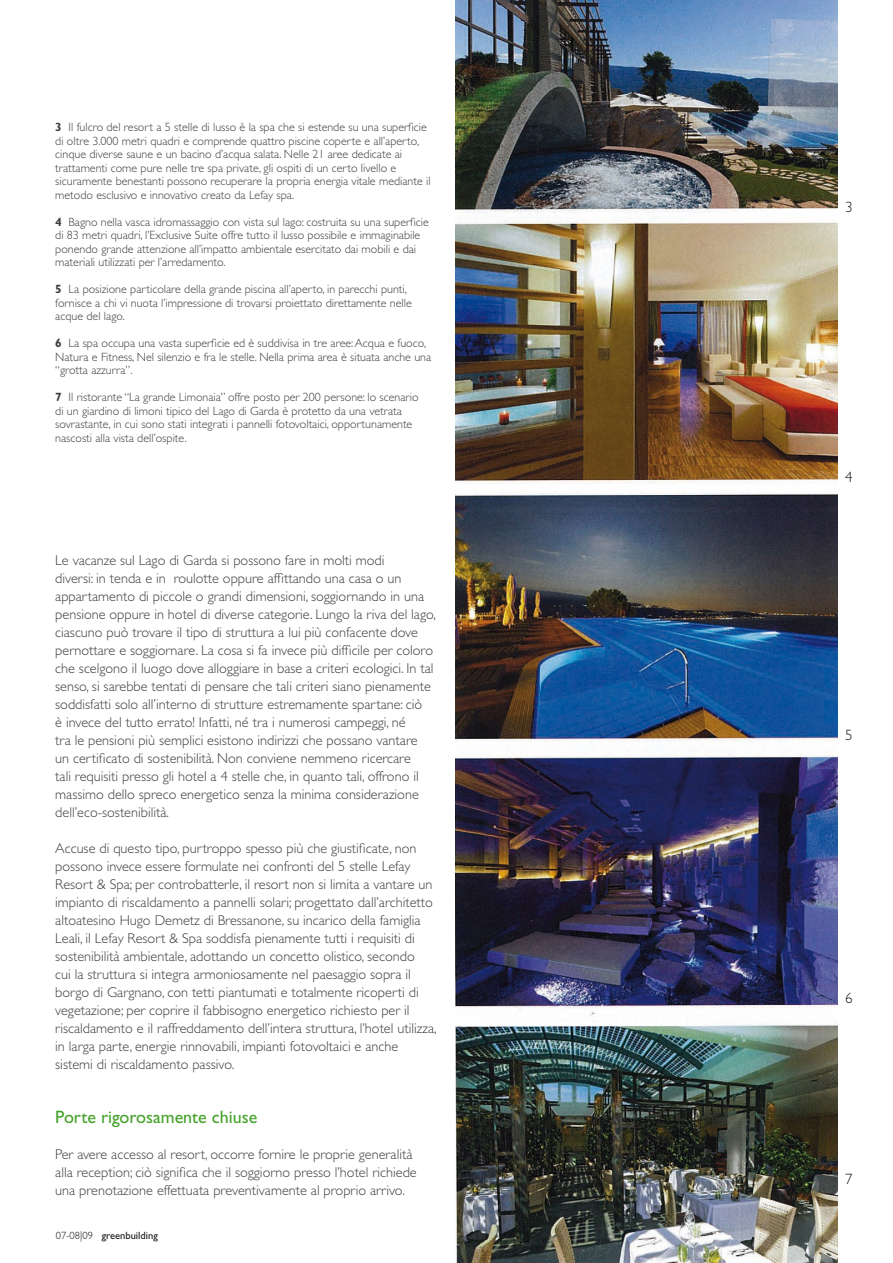
<style>
.page{position:relative;width:893px;height:1263px;background:#fff}
.page>*{position:absolute;margin:0;border:0;box-sizing:border-box;transform-origin:0 0}
.t1{font:18px "Gill Sans Std";color:#45a22b}
.t2{font:300 15px "Gill Sans Std";color:#1a171c}
.t3{font:300 14.25px/18px "Gill Sans Std";color:#3e3e40}
.t4{font:300 12px/13.5px "Gill Sans Std";color:#3e3e40}
.t5{font:10.5px "Gill Sans Std";color:#1a171c}
.s1{font-weight:700}
.s2{font-weight:300}
</style>
<div class="page">
<img style="left:455px;top:0;width:383px;height:1263px">
<p class="t4" style="left:55px;top:121px;width:377px"><span class="s1">3</span> Il fulcro del resort a 5 stelle di lusso è la spa che si estende su una superficie di oltre 3.000 metri quadri e comprende quattro piscine coperte e all’aperto, cinque diverse saune e un bacino d’acqua salata. Nelle 21 aree dedicate ai trattamenti come pure nelle tre spa private, gli ospiti di un certo livello e sicuramente benestanti possono recuperare la propria energia vitale mediante il metodo esclusivo e innovativo creato da Lefay spa.</p>
<p class="t4" style="left:55px;top:215px;width:375px"><span class="s1">4</span> Bagno nella vasca idromassaggio con vista sul lago: costruita su una superficie di 83 metri quadri, l’Exclusive Suite offre tutto il lusso possibile e immaginabile ponendo grande attenzione all’impatto ambientale esercitato dai mobili e dai materiali utilizzati per l’arredamento.</p>
<p class="t4" style="left:55px;top:283px;width:358px"><span class="s1">5</span> La posizione particolare della grande piscina all’aperto, in parecchi punti, fornisce a chi vi nuota l’impressione di trovarsi proiettato direttamente nelle acque del lago.</p>
<p class="t4" style="left:55px;top:337px;width:377px"><span class="s1">6</span> La spa occupa una vasta superficie ed è suddivisa in tre aree: Acqua e fuoco,<br>Natura e Fitness, Nel silenzio e fra le stelle. Nella prima area è situata anche una “grotta azzurra”.</p>
<p class="t4" style="left:55px;top:391px;width:365px"><span class="s1">7</span> Il ristorante “La grande Limonaia” offre posto per 200 persone: lo scenario di un giardino di limoni tipico del Lago di Garda è protetto da una vetrata sovrastante, in cui sono stati integrati i pannelli fotovoltaici, opportunamente nascosti alla vista dell’ospite.</p>
<p class="t3" style="left:55px;top:552px;width:382px">Le vacanze sul Lago di Garda si possono fare in molti modi<br>diversi: in tenda e in roulotte oppure affittando una casa o un appartamento di piccole o grandi dimensioni, soggiornando in una pensione oppure in hotel di diverse categorie. Lungo la riva del lago, ciascuno può trovare il tipo di struttura a lui più confacente dove pernottare e soggiornare. La cosa si fa invece più difficile per coloro che scelgono il luogo dove alloggiare in base a criteri ecologici. In tal senso, si sarebbe tentati di pensare che tali criteri siano pienamente soddisfatti solo all’interno di strutture estremamente spartane: ciò<br>è invece del tutto errato! Infatti, né tra i numerosi campeggi, né<br>tra le pensioni più semplici esistono indirizzi che possano vantare<br>un certificato di sostenibilità. Non conviene nemmeno ricercare<br>tali requisiti presso gli hotel a 4 stelle che, in quanto tali, offrono il massimo dello spreco energetico senza la minima considerazione dell’eco-sostenibilità.</p>
<p class="t3" style="left:55px;top:840px;width:383px">Accuse di questo tipo, purtroppo spesso più che giustificate, non possono invece essere formulate nei confronti del 5 stelle Lefay Resort &amp; Spa; per controbatterle, il resort non si limita a vantare un impianto di riscaldamento a pannelli solari; progettato dall’architetto altoatesino Hugo Demetz di Bressanone, su incarico della famiglia Leali, il Lefay Resort &amp; Spa soddisfa pienamente tutti i requisiti di sostenibilità ambientale, adottando un concetto olistico, secondo<br>cui la struttura si integra armoniosamente nel paesaggio sopra il borgo di Gargnano, con tetti piantumati e totalmente ricoperti di vegetazione; per coprire il fabbisogno energetico richiesto per il riscaldamento e il raffreddamento dell’intera struttura, l’hotel utilizza, in larga parte, energie rinnovabili, impianti fotovoltaici e anche sistemi di riscaldamento passivo.</p>
<p class="t1" style="left:55px;top:1107px;width:204px">Porte rigorosamente chiuse</p>
<p class="t3" style="left:55px;top:1146px;width:363px">Per avere accesso al resort, occorre fornire le proprie generalità alla reception; ciò significa che il soggiorno presso l’hotel richiede una prenotazione effettuata preventivamente al proprio arrivo.</p>
<p class="t5" style="left:56px;top:1229px;width:104px"><span class="s2">07-08|09</span> greenbuilding</p>
<p class="t2" style="left:845px;top:199px;width:9px">3</p>
<p class="t2" style="left:845px;top:468px;width:9px">4</p>
<p class="t2" style="left:845px;top:727px;width:9px">5</p>
<p class="t2" style="left:845px;top:989px;width:9px">6</p>
<p class="t2" style="left:845px;top:1170px;width:9px">7</p>
</div>
